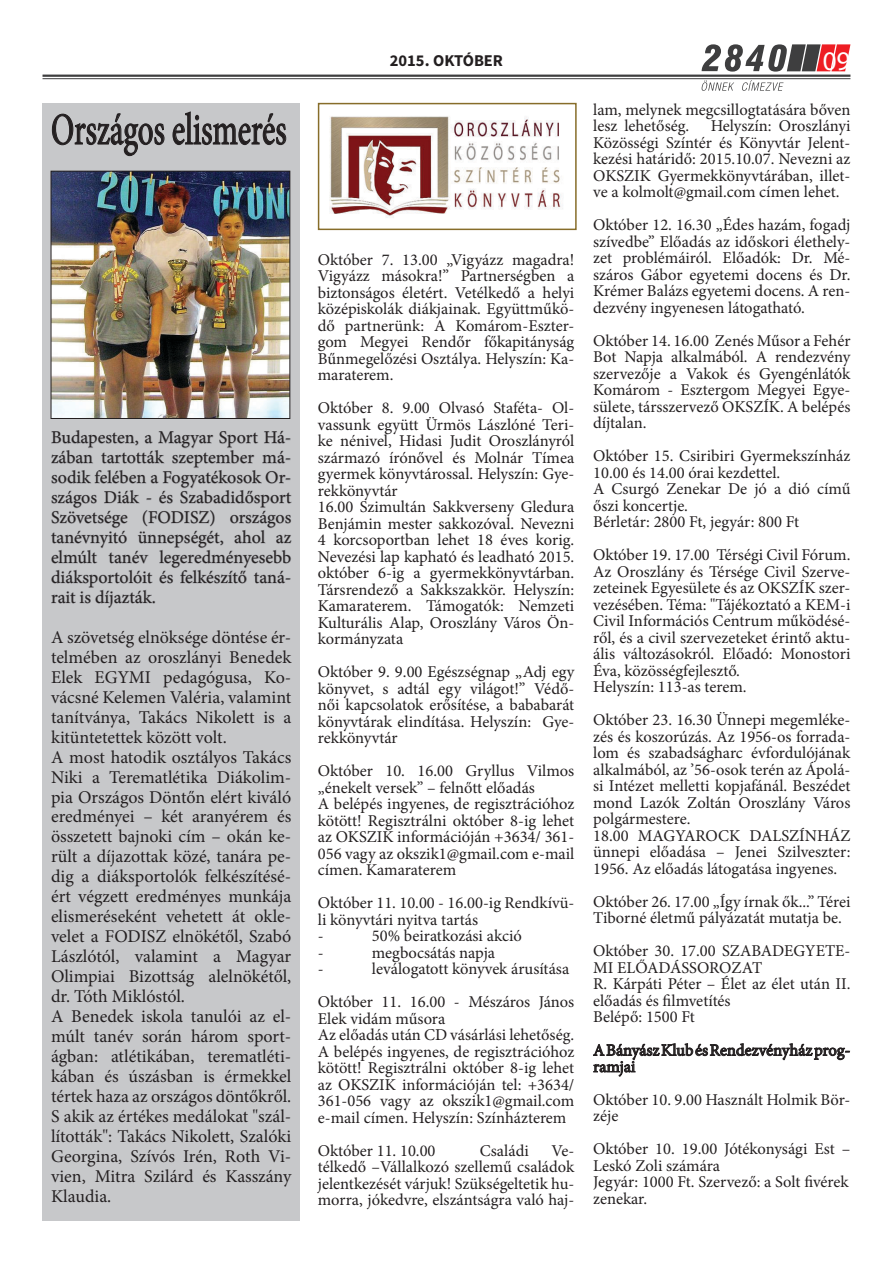
<style>
.page{position:relative;width:893px;height:1263px;background:#fff}
.page>*{position:absolute;margin:0;border:0;box-sizing:border-box;transform-origin:0 0}
.t1{font:45px "Minion Pro";color:#231f20;scale:.69 1}
.t2{font:27px "Myriad Pro";color:#fff}
.t3{font:18px/20px "Minion Pro";letter-spacing:-.005em;color:#231f20;text-align:justify}
.t4{font:16.5px/16.5px "Minion Pro";color:#231f20;text-align:justify}
.t5{font:700 16.5px "Source Sans Pro";color:#231f20}
</style>
<div class="page">
<svg style="left:702px;top:44px;width:148px;height:28px"></svg>
<svg style="left:702px;top:80px;width:32px;height:11px"></svg>
<svg style="left:742px;top:80px;width:41px;height:11px"></svg>
<hr style="left:43px;top:75px;width:807px;height:2px;background:#3e3e3f">
<hr style="left:43px;top:78px;width:807px;height:1px;background:#3e3e3f">
<div style="left:43px;top:103px;width:257px;height:1117px;background:#c7c8ca"></div>
<svg style="left:51px;top:113px;width:114px;height:44px"></svg>
<svg style="left:172px;top:111px;width:115px;height:34px"></svg>
<svg style="left:51px;top:378px;width:241px;height:230px"></svg>
<img style="left:53px;top:173px;width:235px;height:244px">
<div style="left:51px;top:171px;width:239px;height:248px;border:1px solid #231f20"></div>
<img style="left:329px;top:116px;width:234px;height:102px">
<div style="left:318px;top:103px;width:259px;height:127px;border:2px solid #876d2a"></div>
<svg style="left:593px;top:1043px;width:257px;height:34px"></svg>
<p class="t1" style="left:51px;top:100px;width:343px">Országos elismerés</p>
<p class="t3" style="left:51px;top:428px;width:242px">Budapesten, a Magyar Sport Há&shy;zában tartották szeptember má&shy;sodik felében a Fogyatékosok Or&shy;szágos Diák - és Szabadidősport Szövetsége (FODISZ) országos tanévnyitó ünnepségét, ahol az elmúlt tanév legeredményesebb diáksportolóit és felkészítő taná&shy;rait is díjazták.</p>
<p class="t3" style="left:51px;top:627px;width:242px">A szövetség elnöksége döntése ér&shy;telmében az oroszlányi Benedek Elek EGYMI pedagógusa, Ko&shy;vácsné Kelemen Valéria, valamint tanítványa, Takács Nikolett is a kitüntetettek között volt.</p>
<p class="t3" style="left:51px;top:747px;width:242px">A most hatodik osztályos Takács Niki a Terematlétika Diákolim&shy;pia Országos Döntőn elért kiváló eredményei – két aranyérem és összetett bajnoki cím – okán ke&shy;rült a díjazottak közé, tanára pe&shy;dig a diáksportolók felkészítésé&shy;ért végzett eredményes munkája elismeréseként vehetett át okle&shy;velet a FODISZ elnökétől, Szabó Lászlótól, valamint a Magyar Olimpiai Bizottság alelnökétől, dr. Tóth Miklóstól.</p>
<p class="t3" style="left:51px;top:1006px;width:242px">A Benedek iskola tanulói az el&shy;múlt tanév során három sport&shy;ágban: atlétikában, terematléti&shy;kában és úszásban is érmekkel tértek haza az országos döntőkről.<br>S akik az értékes medálokat "szál&shy;lították": Takács Nikolett, Szalóki Georgina, Szívós Irén, Roth Vi&shy;vien, Mitra Szilárd és Kasszány Klaudia.</p>
<p class="t5" style="left:390px;top:50px;width:115px">2015. OKTÓBER</p>
<p class="t2" style="left:823px;top:45px;width:29px">09</p>
<p class="t4" style="left:318px;top:251px;width:258px">Október 7. 13.00 „Vigyázz magadra!<br>Vigyázz másokra!” Partnerségben a biztonságos életért. Vetélkedő a helyi középiskolák diákjainak. Együttműkö&shy;dő partnerünk: A Komárom-Eszter&shy;gom Megyei Rendőr főkapitányság Bűnmegelőzési Osztálya. Helyszín: Ka&shy;maraterem.</p>
<p class="t4" style="left:318px;top:400px;width:258px">Október 8. 9.00 Olvasó Staféta- Ol&shy;vassunk együtt Ürmös Lászlóné Teri&shy;ke nénivel, Hidasi Judit Oroszlányról származó írónővel és Molnár Tímea gyermek könyvtárossal. Helyszín: Gye&shy;rekkönyvtár</p>
<p class="t4" style="left:318px;top:499px;width:258px">16.00 Szimultán Sakkverseny Gledura Benjámin mester sakkozóval. Nevezni 4 korcsoportban lehet 18 éves korig.<br>Nevezési lap kapható és leadható 2015. október 6-ig a gyermekkönyvtárban.<br>Társrendező a Sakkszakkör. Helyszín:<br>Kamaraterem. Támogatók: Nemzeti Kulturális Alap, Oroszlány Város Ön&shy;kormányzata</p>
<p class="t4" style="left:318px;top:664px;width:258px">Október 9. 9.00 Egészségnap „Adj egy könyvet, s adtál egy világot!” Védő&shy;női kapcsolatok erősítése, a bababarát könyvtárak elindítása. Helyszín: Gye&shy;rekkönyvtár</p>
<p class="t4" style="left:318px;top:763px;width:258px">Október 10. 16.00 Gryllus Vilmos „énekelt versek” – felnőtt előadás</p>
<p class="t4" style="left:318px;top:796px;width:258px">A belépés ingyenes, de regisztrációhoz kötött! Regisztrálni október 8-ig lehet az OKSZIK információján +3634/ 361- 056 vagy az okszik1@gmail.com e-mail címen. Kamaraterem</p>
<p class="t4" style="left:318px;top:895px;width:258px">Október 11. 10.00 - 16.00-ig Rendkívü&shy;li könyvtári nyitva tartás</p>
<p class="t4" style="left:318px;top:928px;width:7px">-</p>
<p class="t4" style="left:372px;top:928px;width:152px">50% beiratkozási akció</p>
<p class="t4" style="left:318px;top:944px;width:7px">-</p>
<p class="t4" style="left:372px;top:944px;width:125px">megbocsátás napja</p>
<p class="t4" style="left:318px;top:961px;width:7px">-</p>
<p class="t4" style="left:372px;top:961px;width:199px">leválogatott könyvek árusítása</p>
<p class="t4" style="left:318px;top:994px;width:258px">Október 11. 16.00 - Mészáros János<br>Elek vidám műsora</p>
<p class="t4" style="left:318px;top:1027px;width:258px">Az előadás után CD vásárlási lehetőség.</p>
<p class="t4" style="left:318px;top:1043px;width:258px">A belépés ingyenes, de regisztrációhoz kötött! Regisztrálni október 8-ig lehet az OKSZIK információján tel: +3634/ 361-056 vagy az okszik1@gmail.com e-mail címen. Helyszín: Színházterem</p>
<p class="t4" style="left:318px;top:1142px;width:119px">Október 11. 10.00</p>
<p class="t4" style="left:480px;top:1142px;width:51px">Családi</p>
<p class="t4" style="left:318px;top:1142px;width:258px;text-indent:234px">Ve&shy;télkedő –Vállalkozó szellemű családok jelentkezését várjuk! Szükségeltetik hu&shy;morra, jókedvre, elszántságra való haj-</p>
<p class="t4" style="left:593px;top:101px;width:259px">lam, melynek megcsillogtatására bőven lesz lehetőség.</p>
<p class="t4" style="left:593px;top:118px;width:259px;text-indent:118px">Helyszín: Oroszlányi Közösségi Színtér és Könyvtár Jelent&shy;kezési határidő: 2015.10.07. Nevezni az OKSZIK Gyermekkönyvtárában, illet&shy;ve a kolmolt@gmail.com címen lehet.</p>
<p class="t4" style="left:593px;top:217px;width:259px">Október 12. 16.30 „Édes hazám, fogadj szívedbe” Előadás az időskori élethely&shy;zet problémáiról. Előadók: Dr. Mé&shy;száros Gábor egyetemi docens és Dr.<br>Krémer Balázs egyetemi docens. A ren&shy;dezvény ingyenesen látogatható.</p>
<p class="t4" style="left:593px;top:332px;width:259px">Október 14. 16.00 Zenés Műsor a Fehér Bot Napja alkalmából. A rendezvény szervezője a Vakok és Gyengénlátók Komárom - Esztergom Megyei Egye&shy;sülete, társszervező OKSZÍK. A belépés díjtalan.</p>
<p class="t4" style="left:593px;top:448px;width:259px">Október 15. Csiribiri Gyermekszínház<br>10.00 és 14.00 órai kezdettel.</p>
<p class="t4" style="left:593px;top:481px;width:259px">A Csurgó Zenekar De jó a dió című őszi koncertje.</p>
<p class="t4" style="left:593px;top:514px;width:207px">Bérletár: 2800 Ft, jegyár: 800 Ft</p>
<p class="t4" style="left:593px;top:547px;width:259px">Október 19. 17.00 Térségi Civil Fórum.<br>Az Oroszlány és Térsége Civil Szerve&shy;zeteinek Egyesülete és az OKSZÍK szer&shy;vezésében. Téma: "Tájékoztató a KEM-i Civil Információs Centrum működésé&shy;ről, és a civil szervezeteket érintő aktu&shy;ális változásokról. Előadó: Monostori Éva, közösségfejlesztő.</p>
<p class="t4" style="left:593px;top:679px;width:155px">Helyszín: 113-as terem.</p>
<p class="t4" style="left:593px;top:712px;width:259px">Október 23. 16.30 Ünnepi megemléke&shy;zés és koszorúzás. Az 1956-os forrada&shy;lom és szabadságharc évfordulójának alkalmából, az ’56-osok terén az Ápolá&shy;si Intézet melletti kopjafánál. Beszédet mond Lazók Zoltán Oroszlány Város polgármestere.</p>
<p class="t4" style="left:593px;top:827px;width:259px">18.00 MAGYAROCK DALSZÍNHÁZ ünnepi előadása – Jenei Szilveszter:<br>1956. Az előadás látogatása ingyenes.</p>
<p class="t4" style="left:593px;top:893px;width:259px">Október 26. 17.00 „Így írnak ők...” Térei<br>Tiborné életmű pályázatát mutatja be.</p>
<p class="t4" style="left:593px;top:943px;width:259px">Október 30. 17.00 SZABADEGYETE-<br>MI ELŐADÁSSOROZAT</p>
<p class="t4" style="left:593px;top:976px;width:259px">R. Kárpáti Péter – Élet az élet után II. előadás és filmvetítés</p>
<p class="t4" style="left:593px;top:1009px;width:103px">Belépő: 1500 Ft</p>
<p class="t4" style="left:593px;top:1042px;width:259px">A Bányász Klub és Rendezvényház prog&shy;ramjai</p>
<p class="t4" style="left:593px;top:1091px;width:259px">Október 10. 9.00 Használt Holmik Bör&shy;zéje</p>
<p class="t4" style="left:593px;top:1141px;width:259px">Október 10. 19.00 Jótékonysági Est –<br>Leskó Zoli számára</p>
<p class="t4" style="left:593px;top:1174px;width:257px">Jegyár: 1000 Ft. Szervező: a Solt fivérek zenekar.</p>
</div>
